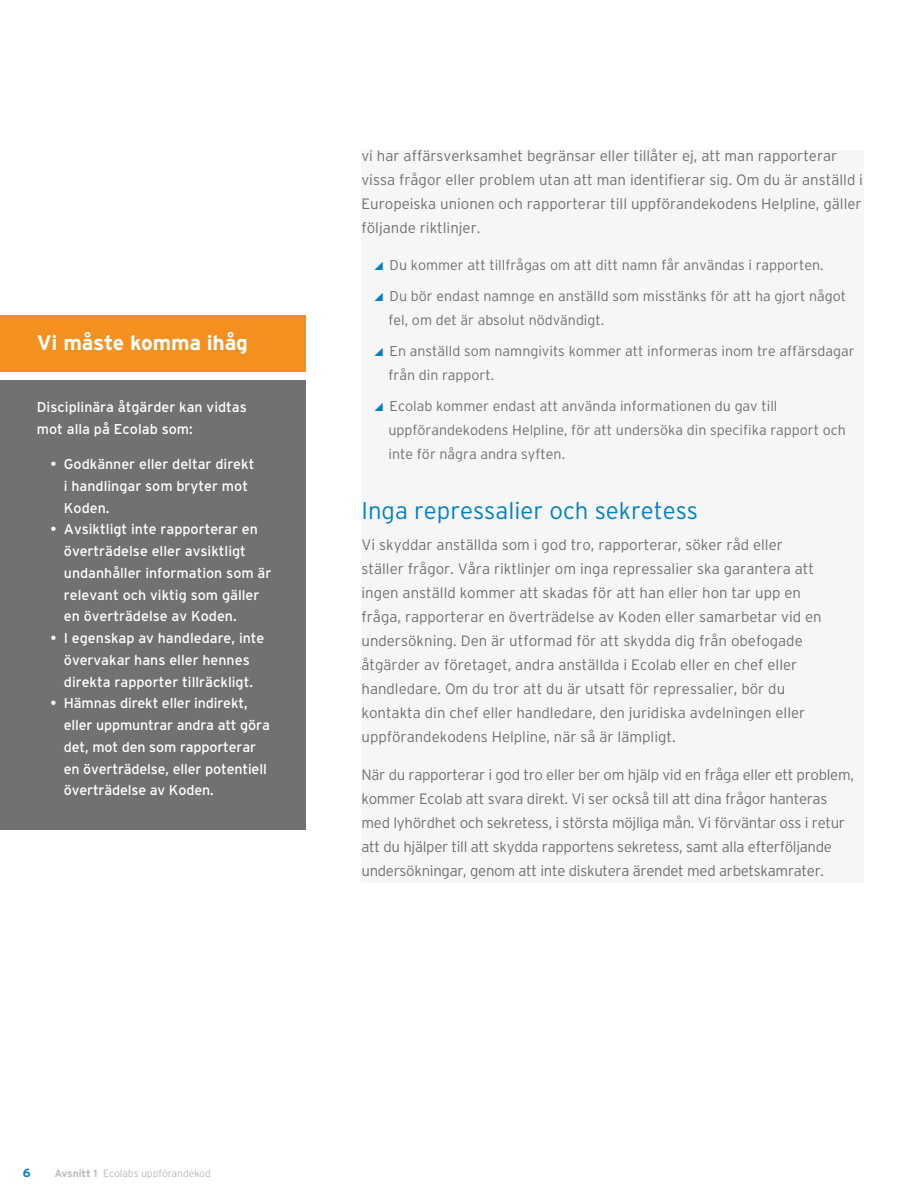
<style>
.page{position:relative;width:918px;height:1188px;background:#fff}
.page>*{position:absolute;margin:0;border:0;box-sizing:border-box;transform-origin:0 0}
.t1{font:300 24px "Interstate";color:#0081c6}
.t2{font:700 21px "Interstate";letter-spacing:-.01em;color:#fff}
.t3{font:300 15px/24px "Interstate";color:#717073}
.t4{font:300 15px/24px "Interstate";letter-spacing:-.02em;color:#717073}
.t5{font:14.25px/21.8px "Interstate";color:#fff}
.t6{font:300 14.25px/30.8px "Interstate";color:#717073}
.t7{font:700 12px "Interstate";color:#0081c6}
.t8{font:300 10.5px "Interstate";letter-spacing:-.01em;color:#babcbe}
.s1{font-weight:700}
</style>
<div class="page">
<div style="left:362px;top:150px;width:502px;height:732px;background:#f6f6f7"></div>
<div style="left:0;top:315px;width:306px;height:57px;background:#f4901d"></div>
<div style="left:0;top:380px;width:306px;height:449px;background:#717073"></div>
<h2 class="t2" style="left:37px;top:331px;width:213px">Vi måste komma ihåg</h2>
<p class="t5" style="left:37px;top:396px;width:212px">Disciplinära åtgärder kan vidtas mot alla på Ecolab som:</p>
<p class="t5" style="left:64px;top:453px;width:192px;text-indent:-13px">• Godkänner eller deltar direkt i handlingar som bryter mot<br>Koden.</p>
<p class="t5" style="left:64px;top:518px;width:209px;text-indent:-13px">• Avsiktligt inte rapporterar en överträdelse eller avsiktligt undanhåller information som är relevant och viktig som gäller en överträdelse av Koden.</p>
<p class="t5" style="left:50px;top:627px;width:216px;text-align:center">• I egenskap av handledare, inte övervakar hans eller hennes direkta rapporter tillräckligt.</p>
<p class="t5" style="left:64px;top:692px;width:208px;text-indent:-13px">• Hämnas direkt eller indirekt, eller uppmuntrar andra att göra det, mot den som rapporterar en överträdelse, eller potentiell överträdelse av Koden.</p>
<p class="t3" style="left:362px;top:144px;width:503px">vi har affärsverksamhet begränsar eller tillåter ej, att man rapporterar vissa frågor eller problem utan att man identifierar sig. Om du är anställd i Europeiska unionen och rapporterar till uppförandekodens Helpline, gäller följande riktlinjer.</p>
<p class="t6" style="left:390px;top:250px;width:458px">Du kommer att tillfrågas om att ditt namn får användas i rapporten.<br>Du bör endast namnge en anställd som misstänks för att ha gjort något</p>
<p class="t6" style="left:389px;top:305px;width:468px">fel, om det är absolut nödvändigt.<br>En anställd som namngivits kommer att informeras inom tre affärsdagar</p>
<p class="t6" style="left:389px;top:359px;width:390px">från din rapport.<br>Ecolab kommer endast att använda informationen du gav till</p>
<p class="t6" style="left:389px;top:418px;width:459px;line-height:24px">uppförandekodens Helpline, för att undersöka din specifika rapport och inte för några andra syften.</p>
<h1 class="t1" style="left:362px;top:497px;width:338px">Inga repressalier och sekretess</h1>
<p class="t3" style="left:362px;top:533px;width:462px">Vi skyddar anställda som i god tro, rapporterar, söker råd eller ställer frågor. Våra riktlinjer om inga repressalier ska garantera att ingen anställd kommer att skadas för att han eller hon tar upp en fråga, rapporterar en överträdelse av Koden eller samarbetar vid en undersökning. Den är utformad för att skydda dig från obefogade åtgärder av företaget, andra anställda i Ecolab eller en chef eller handledare. Om du tror att du är utsatt för repressalier, bör du kontakta din chef eller handledare, den juridiska avdelningen eller uppförandekodens Helpline, när så är lämpligt.</p>
<p class="t4" style="left:362px;top:762px;width:494px">När du rapporterar i god tro eller ber om hjälp vid en fråga eller ett problem, kommer Ecolab att svara direkt. Vi ser också till att dina frågor hanteras med lyhördhet och sekretess, i största möjliga mån. Vi förväntar oss i retur att du hjälper till att skydda rapportens sekretess, samt alla efterföljande undersökningar, genom att inte diskutera ärendet med arbetskamrater.</p>
<p class="t7" style="left:23px;top:1166px;width:9px">6</p>
<p class="t8" style="left:55px;top:1167px;width:158px"><span class="s1">Avsnitt 1</span> Ecolabs uppförandekod</p>
</div>
